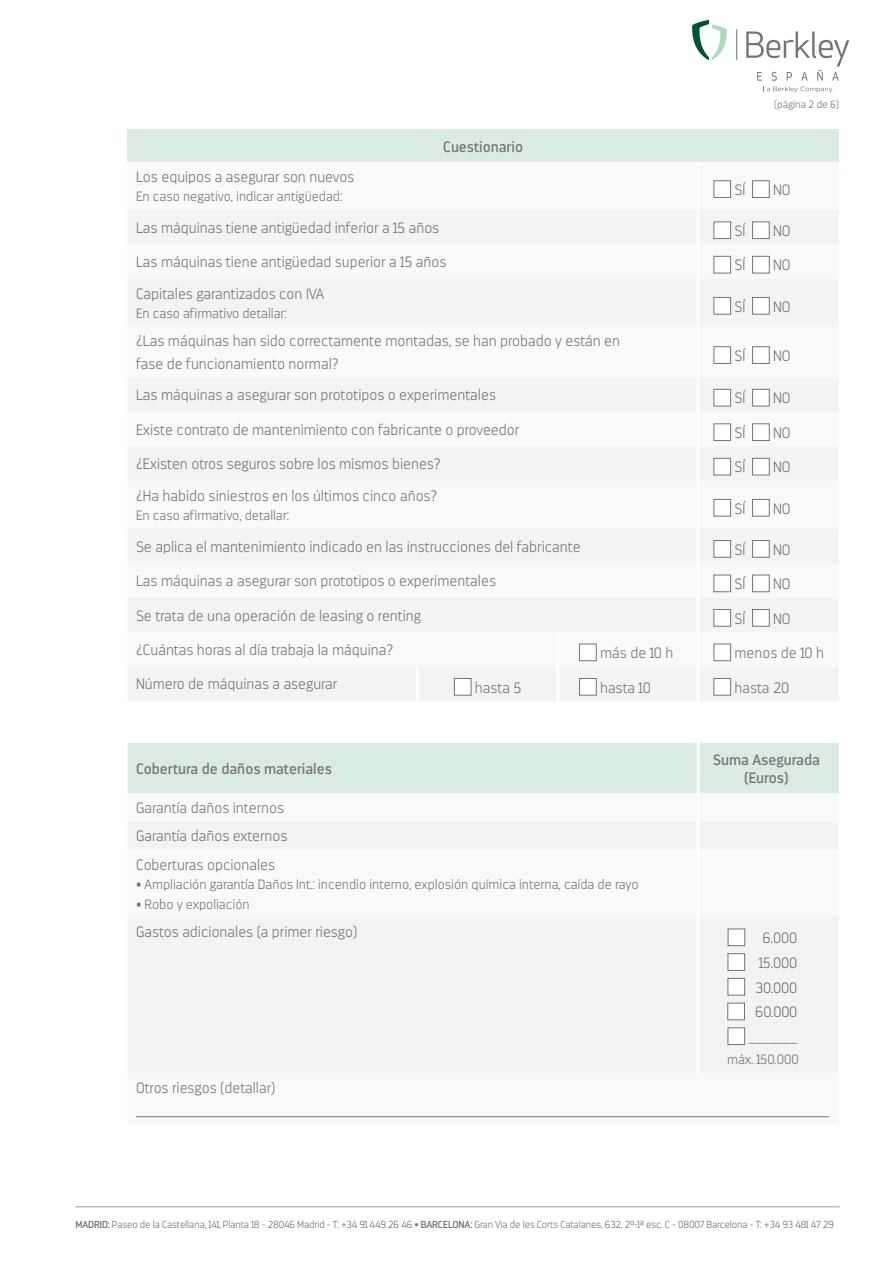
<style>
.page{position:relative;width:893px;height:1263px;background:#fff}
.page>*{position:absolute;margin:0;border:0;box-sizing:border-box;transform-origin:0 0}
.t1{font:200 15px/24.8px "Darwin";color:#757474}
.t2{font:15px/18px "Darwin";color:#757474;text-align:center}
.t3{font:200 13.5px "Darwin";color:#757474}
.t4{font:200 10.5px "Darwin";color:#757474}
.t5{font:200 10.2px "Darwin";letter-spacing:-.01em;color:#706f6f}
.s1{font-weight:400}
</style>
<div class="page">
<svg style="left:692px;top:20px;width:35px;height:40px"></svg>
<hr style="left:736px;top:29px;width:1px;height:31px;background:#757474">
<svg style="left:746px;top:32px;width:103px;height:60px"></svg>
<hr style="left:75px;top:1206px;width:765px;height:1px;background:#9d9d9c">
<div style="left:128px;top:130px;width:711px;height:32px;background:#daece2"></div>
<div style="left:128px;top:210px;width:710px;height:491px;background:#f3f3f3"></div>
<hr style="left:697px;top:210px;width:3px;height:34px;background:#fff">
<hr style="left:697px;top:244px;width:3px;height:35px;background:#fff">
<hr style="left:697px;top:279px;width:3px;height:48px;background:#fff">
<hr style="left:697px;top:327px;width:3px;height:50px;background:#fff">
<hr style="left:697px;top:377px;width:3px;height:35px;background:#fff">
<hr style="left:697px;top:412px;width:3px;height:34px;background:#fff">
<hr style="left:697px;top:446px;width:3px;height:35px;background:#fff">
<hr style="left:697px;top:481px;width:3px;height:48px;background:#fff">
<hr style="left:697px;top:529px;width:3px;height:34px;background:#fff">
<hr style="left:697px;top:563px;width:3px;height:35px;background:#fff">
<hr style="left:697px;top:598px;width:3px;height:34px;background:#fff">
<hr style="left:556px;top:632px;width:3px;height:35px;background:#fff">
<hr style="left:697px;top:632px;width:3px;height:35px;background:#fff">
<hr style="left:416px;top:667px;width:3px;height:34px;background:#fff">
<hr style="left:556px;top:667px;width:3px;height:34px;background:#fff">
<hr style="left:697px;top:667px;width:3px;height:34px;background:#fff">
<div style="left:713px;top:180px;width:18px;height:18px;background:#fff;border:1px solid #757474"></div>
<div style="left:752px;top:180px;width:18px;height:18px;background:#fff;border:1px solid #757474"></div>
<div style="left:713px;top:221px;width:18px;height:18px;background:#fff;border:1px solid #757474"></div>
<div style="left:752px;top:221px;width:18px;height:18px;background:#fff;border:1px solid #757474"></div>
<div style="left:713px;top:256px;width:18px;height:17px;background:#fff;border:1px solid #757474"></div>
<div style="left:752px;top:256px;width:18px;height:17px;background:#fff;border:1px solid #757474"></div>
<div style="left:713px;top:297px;width:18px;height:18px;background:#fff;border:1px solid #757474"></div>
<div style="left:752px;top:297px;width:18px;height:18px;background:#fff;border:1px solid #757474"></div>
<div style="left:713px;top:346px;width:18px;height:18px;background:#fff;border:1px solid #757474"></div>
<div style="left:752px;top:346px;width:18px;height:18px;background:#fff;border:1px solid #757474"></div>
<div style="left:713px;top:389px;width:18px;height:17px;background:#fff;border:1px solid #757474"></div>
<div style="left:752px;top:389px;width:18px;height:17px;background:#fff;border:1px solid #757474"></div>
<div style="left:713px;top:423px;width:18px;height:18px;background:#fff;border:1px solid #757474"></div>
<div style="left:752px;top:423px;width:18px;height:18px;background:#fff;border:1px solid #757474"></div>
<div style="left:713px;top:458px;width:18px;height:17px;background:#fff;border:1px solid #757474"></div>
<div style="left:752px;top:458px;width:18px;height:17px;background:#fff;border:1px solid #757474"></div>
<div style="left:713px;top:499px;width:18px;height:17px;background:#fff;border:1px solid #757474"></div>
<div style="left:752px;top:499px;width:18px;height:17px;background:#fff;border:1px solid #757474"></div>
<div style="left:713px;top:540px;width:18px;height:18px;background:#fff;border:1px solid #757474"></div>
<div style="left:752px;top:540px;width:18px;height:18px;background:#fff;border:1px solid #757474"></div>
<div style="left:713px;top:575px;width:18px;height:17px;background:#fff;border:1px solid #757474"></div>
<div style="left:752px;top:575px;width:18px;height:17px;background:#fff;border:1px solid #757474"></div>
<div style="left:713px;top:609px;width:18px;height:18px;background:#fff;border:1px solid #757474"></div>
<div style="left:752px;top:609px;width:18px;height:18px;background:#fff;border:1px solid #757474"></div>
<div style="left:579px;top:644px;width:18px;height:17px;background:#fff;border:1px solid #757474"></div>
<div style="left:713px;top:644px;width:18px;height:17px;background:#fff;border:1px solid #757474"></div>
<div style="left:454px;top:678px;width:17px;height:17px;background:#fff;border:1px solid #757474"></div>
<div style="left:579px;top:678px;width:18px;height:17px;background:#fff;border:1px solid #757474"></div>
<div style="left:713px;top:678px;width:18px;height:17px;background:#fff;border:1px solid #757474"></div>
<div style="left:128px;top:743px;width:711px;height:50px;background:#daece2"></div>
<div style="left:128px;top:822px;width:710px;height:251px;background:#f3f3f3"></div>
<hr style="left:697px;top:743px;width:3px;height:50px;background:#fff">
<hr style="left:697px;top:821px;width:3px;height:29px;background:#fff">
<hr style="left:697px;top:850px;width:3px;height:67px;background:#fff">
<hr style="left:697px;top:917px;width:3px;height:156px;background:#fff">
<div style="left:728px;top:928px;width:17px;height:18px;background:#fff;border:1px solid #757474"></div>
<div style="left:728px;top:953px;width:17px;height:18px;background:#fff;border:1px solid #757474"></div>
<div style="left:727px;top:978px;width:18px;height:17px;background:#fff;border:1px solid #757474"></div>
<div style="left:727px;top:1003px;width:18px;height:17px;background:#fff;border:1px solid #757474"></div>
<div style="left:728px;top:1027px;width:17px;height:18px;background:#fff;border:1px solid #757474"></div>
<hr style="left:136px;top:1116px;width:693px;height:1px;background:#757474">
<p class="t1" style="left:136px;top:165px;width:220px">Los equipos a asegurar son nuevos</p>
<p class="t3" style="left:136px;top:189px;width:208px">En caso negativo, indicar antigüedad:</p>
<p class="t2" style="left:443px;top:137px;width:81px">Cuestionario</p>
<p class="t4" style="left:774px;top:98px;width:66px">(página 2 de 6)</p>
<p class="t1" style="left:734px;top:177px;width:12px">SÍ</p>
<p class="t1" style="left:773px;top:177px;width:19px">NO</p>
<p class="t1" style="left:136px;top:215px;width:305px">Las máquinas tiene antigüedad inferior a 15 años</p>
<p class="t1" style="left:734px;top:218px;width:12px">SÍ</p>
<p class="t1" style="left:773px;top:218px;width:19px">NO</p>
<p class="t1" style="left:136px;top:250px;width:312px">Las máquinas tiene antigüedad superior a 15 años</p>
<p class="t1" style="left:734px;top:253px;width:12px">SÍ</p>
<p class="t1" style="left:773px;top:253px;width:19px">NO</p>
<p class="t1" style="left:136px;top:281px;width:190px">Capitales garantizados con IVA</p>
<p class="t3" style="left:136px;top:306px;width:152px">En caso afirmativo detallar:</p>
<p class="t1" style="left:734px;top:294px;width:12px">SÍ</p>
<p class="t1" style="left:773px;top:294px;width:19px">NO</p>
<p class="t1" style="left:136px;top:330px;width:486px;line-height:22.5px">¿Las máquinas han sido correctamente montadas, se han probado y están en fase de funcionamiento normal?</p>
<p class="t1" style="left:734px;top:343px;width:12px">SÍ</p>
<p class="t1" style="left:773px;top:343px;width:19px">NO</p>
<p class="t1" style="left:136px;top:383px;width:361px">Las máquinas a asegurar son prototipos o experimentales</p>
<p class="t1" style="left:734px;top:386px;width:12px">SÍ</p>
<p class="t1" style="left:773px;top:386px;width:19px">NO</p>
<p class="t1" style="left:136px;top:417px;width:385px">Existe contrato de mantenimiento con fabricante o proveedor</p>
<p class="t1" style="left:734px;top:420px;width:12px">SÍ</p>
<p class="t1" style="left:773px;top:420px;width:19px">NO</p>
<p class="t1" style="left:136px;top:452px;width:306px">¿Existen otros seguros sobre los mismos bienes?</p>
<p class="t1" style="left:734px;top:455px;width:12px">SÍ</p>
<p class="t1" style="left:773px;top:455px;width:19px">NO</p>
<p class="t1" style="left:136px;top:483px;width:303px">¿Ha habido siniestros en los últimos cinco años?</p>
<p class="t3" style="left:136px;top:508px;width:155px">En caso afirmativo, detallar:</p>
<p class="t1" style="left:734px;top:496px;width:12px">SÍ</p>
<p class="t1" style="left:773px;top:496px;width:19px">NO</p>
<p class="t1" style="left:136px;top:534px;width:446px">Se aplica el mantenimiento indicado en las instrucciones del fabricante</p>
<p class="t1" style="left:734px;top:537px;width:12px">SÍ</p>
<p class="t1" style="left:773px;top:537px;width:19px">NO</p>
<p class="t1" style="left:136px;top:569px;width:361px">Las máquinas a asegurar son prototipos o experimentales</p>
<p class="t1" style="left:734px;top:572px;width:12px">SÍ</p>
<p class="t1" style="left:773px;top:572px;width:19px">NO</p>
<p class="t1" style="left:136px;top:603px;width:286px">Se trata de una operación de leasing o renting</p>
<p class="t1" style="left:734px;top:606px;width:12px">SÍ</p>
<p class="t1" style="left:773px;top:606px;width:19px">NO</p>
<p class="t1" style="left:136px;top:637px;width:259px">¿Cuántas horas al día trabaja la máquina?</p>
<p class="t1" style="left:600px;top:641px;width:75px">más de 10 h</p>
<p class="t1" style="left:734px;top:641px;width:91px">menos de 10 h</p>
<p class="t1" style="left:136px;top:672px;width:203px">Número de máquinas a asegurar</p>
<p class="t1" style="left:475px;top:675px;width:48px">hasta 5</p>
<p class="t1" style="left:600px;top:675px;width:52px">hasta 10</p>
<p class="t1" style="left:734px;top:675px;width:56px">hasta 20</p>
<p class="t2" style="left:136px;top:759px;width:197px">Cobertura de daños materiales</p>
<p class="t2" style="left:713px;top:750px;width:109px">Suma Asegurada (Euros)</p>
<p class="t1" style="left:136px;top:794px;width:153px;line-height:28.2px">Garantía daños internos<br>Garantía daños externos<br>Coberturas opcionales</p>
<p class="t3" style="left:136px;top:876px;width:504px">• Ampliación garantía Daños Int.: incendio interno, explosión química interna, caída de rayo</p>
<p class="t3" style="left:136px;top:896px;width:115px">• Robo y expoliación</p>
<p class="t1" style="left:136px;top:919px;width:223px">Gastos adicionales (a primer riesgo)</p>
<p class="t1" style="left:748px;top:925px;width:63px;text-align:right">6.000 €<br>15.000 €<br>30.000 €<br>60.000 € _______ €</p>
<p class="t3" style="left:727px;top:1052px;width:84px">máx. 150.000 €</p>
<p class="t1" style="left:136px;top:1075px;width:141px">Otros riesgos (detallar)</p>
<p class="t5" style="left:75px;top:1219px;width:760px"><span class="s1">MADRID:</span> Paseo de la Castellana, 141, Planta 18 - 28046 Madrid - T: +34 91 449 26 46 • <span class="s1">BARCELONA:</span> Gran Via de les Corts Catalanes, 632, 2º-1ª esc. C - 08007 Barcelona - T: +34 93 481 47 29</p>
</div>
